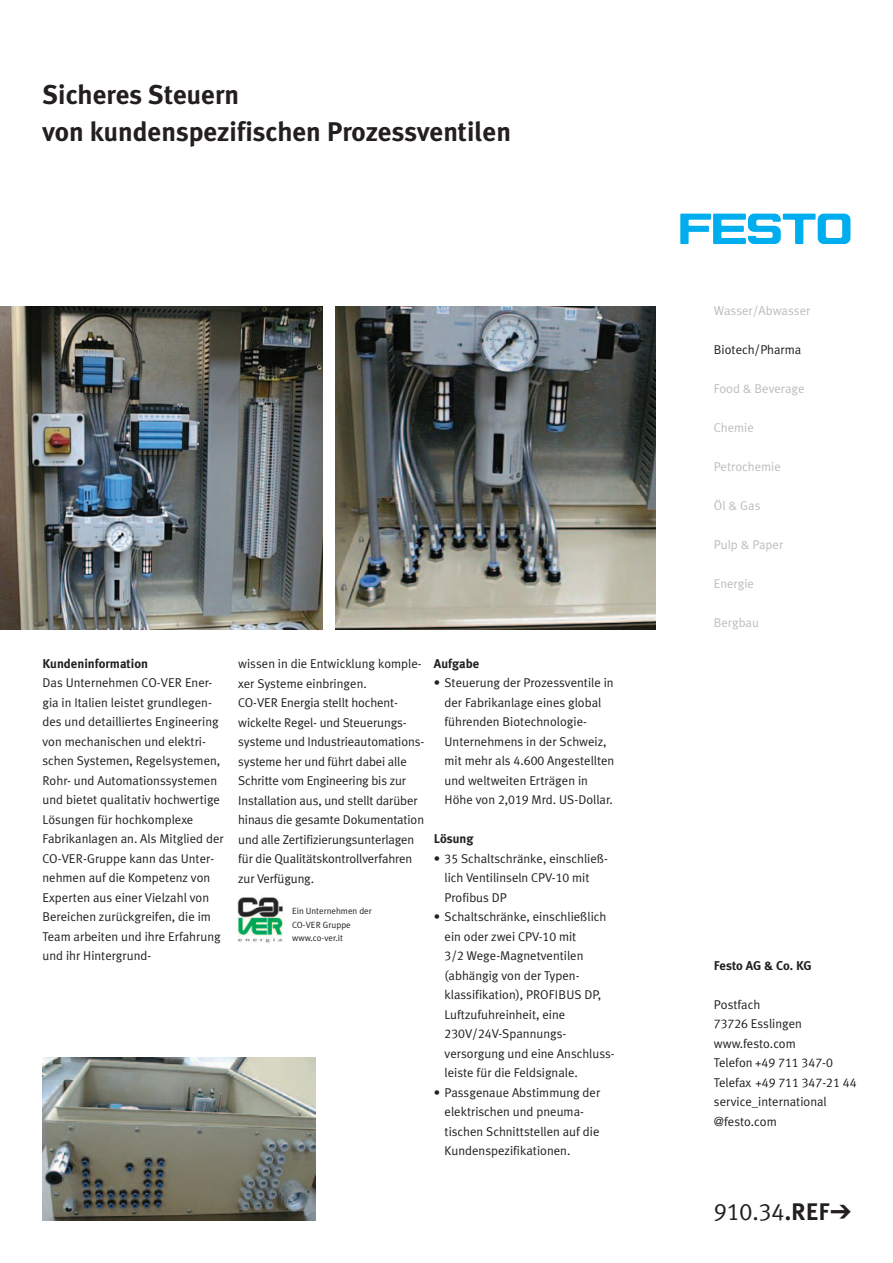
<style>
.page{position:relative;width:893px;height:1263px;background:#fff}
.page>*{position:absolute;margin:0;border:0;box-sizing:border-box;transform-origin:0 0}
.t1{font:700 27px/37.5px "Meta Plus LF";color:#231f20}
.t2{font:24px "Meta Plus LF";color:#231f20}
.t3{font:12.75px/19.5px "Meta Plus LF";color:#231f20}
.t4{font:12.75px "Meta Plus LF";color:#bcbdc0}
.t5{font:700 12.75px "Meta Plus LF";color:#231f20}
.t6{font:9px/13.5px "Meta Plus LF";color:#231f20}
.s1{font-weight:700}
</style>
<div class="page">
<img style="left:43px;top:1058px;width:273px;height:162px">
<svg style="left:680px;top:214px;width:170px;height:30px"></svg>
<img style="left:0;top:306px;width:322px;height:323px">
<img style="left:335px;top:306px;width:320px;height:323px">
<img style="left:237px;top:896px;width:47px;height:47px">
<h1 class="t1" style="left:43px;top:79px;width:470px">Sicheres Steuern<br>von kundenspezifischen Prozessventilen</h1>
<p class="t5" style="left:43px;top:659px;width:107px">Kundeninformation</p>
<p class="t3" style="left:43px;top:675px;width:183px">Das Unternehmen CO-VER Ener&shy;gia in Italien leistet grundlegen&shy;des und detailliertes Engineering von mechanischen und elektri&shy;schen Systemen, Regelsystemen,<br>Rohr- und Automationssystemen und bietet qualitativ hochwertige<br>Lösungen für hochkomplexe<br>Fabrikanlagen an. Als Mitglied der<br>CO-VER-Gruppe kann das Unter&shy;nehmen auf die Kompetenz von<br>Experten aus einer Vielzahl von<br>Bereichen zurückgreifen, die im<br>Team arbeiten und ihre Erfahrung und ihr Hintergrund-</p>
<p class="t3" style="left:238px;top:656px;width:187px">wissen in die Entwicklung komple&shy;xer Systeme einbringen.<br>CO-VER Energia stellt hochent&shy;wickelte Regel- und Steuerungs&shy;systeme und Industrieautomations&shy;systeme her und führt dabei alle<br>Schritte vom Engineering bis zur<br>Installation aus, und stellt darüber hinaus die gesamte Dokumentation und alle Zertifizierungsunterlagen für die Qualitätskontrollverfahren zur Verfügung.</p>
<p class="t6" style="left:292px;top:905px;width:81px">Ein Unternehmen der<br>CO-VER Gruppe www.co-ver.it</p>
<p class="t5" style="left:434px;top:659px;width:47px">Aufgabe</p>
<p class="t3" style="left:444px;top:675px;width:171px;text-indent:-11px">• Steuerung der Prozessventile in der Fabrikanlage eines global führenden Biotechnologie-<br>Unternehmens in der Schweiz, mit mehr als 4.600 Angestellten und weltweiten Erträgen in<br>Höhe von 2,019 Mrd. US-Dollar.</p>
<p class="t5" style="left:434px;top:834px;width:41px">Lösung</p>
<p class="t3" style="left:444px;top:850px;width:165px;text-indent:-11px">• 35 Schaltschränke, einschließ&shy;lich Ventilinseln CPV-10 mit<br>Profibus DP</p>
<p class="t3" style="left:444px;top:909px;width:172px;text-indent:-11px">• Schaltschränke, einschließlich ein oder zwei CPV-10 mit<br>3/2 Wege-Magnetventilen (abhängig von der Typen&shy;klassifikation), PROFIBUS DP,<br>Luftzufuhreinheit, eine<br>230V/24V-Spannungs&shy;versorgung und eine Anschluss&shy;leiste für die Feldsignale.</p>
<p class="t3" style="left:444px;top:1084px;width:157px;text-indent:-11px">• Passgenaue Abstimmung der elektrischen und pneuma&shy;tischen Schnittstellen auf die<br>Kundenspezifikationen.</p>
<p class="t4" style="left:713px;top:306px;width:98px">Wasser/Abwasser</p>
<p class="t3" style="left:713px;top:341px;width:89px">Biotech/Pharma</p>
<p class="t4" style="left:713px;top:384px;width:92px">Food &amp; Beverage</p>
<p class="t4" style="left:713px;top:423px;width:42px">Chemie</p>
<p class="t4" style="left:713px;top:462px;width:68px">Petrochemie</p>
<p class="t4" style="left:713px;top:501px;width:48px">Öl &amp; Gas</p>
<p class="t4" style="left:713px;top:540px;width:71px">Pulp &amp; Paper</p>
<p class="t4" style="left:713px;top:579px;width:42px">Energie</p>
<p class="t4" style="left:713px;top:618px;width:47px">Bergbau</p>
<p class="t5" style="left:714px;top:961px;width:99px">Festo AG &amp; Co. KG</p>
<p class="t3" style="left:714px;top:996px;width:144px">Postfach<br>73726 Esslingen www.festo.com<br>Telefon +49 711 347-0<br>Telefax +49 711 347-21 44 service_international @festo.com</p>
<h2 class="t2" style="left:713px;top:1203px;width:139px">910.34<span class="s1">.REF</span>➔</h2>
</div>
